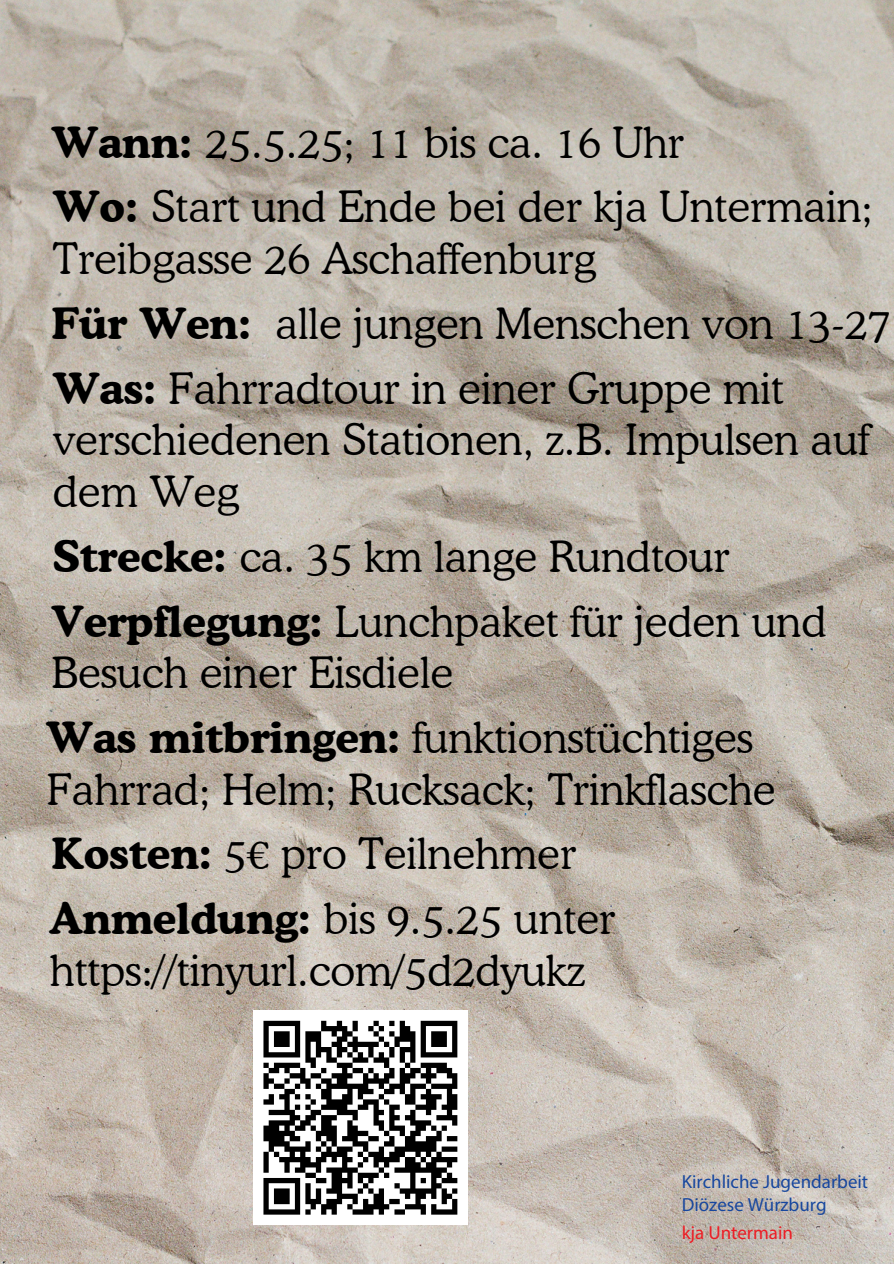
<style>
.page{position:relative;width:894px;height:1264px;background:#fff}
.page>*{position:absolute;margin:0;border:0;box-sizing:border-box;transform-origin:0 0}
.t1{font:300 42.9px/51.8px "Cooper BT";color:#000}
.t2{font:700 42.9px "Cooper BT";color:#000}
.t3{font:18.9px/22.4px "Myriad Pro";color:#18479e}
.t4{font:18.9px "Myriad Pro";color:#ed1c24}
.s1{font-weight:700}
</style>
<div class="page">
<img style="left:0;top:0;width:893px;height:1263px">
<div style="left:253px;top:1010px;width:214px;height:215px;background:#fff"></div>
<svg style="left:263px;top:1020px;width:195px;height:195px"></svg>
<p class="t1" style="left:51px;top:116px;width:634px"><span class="s1">Wann:</span> 25.5.25; 11 bis ca. 16 Uhr</p>
<h1 class="t1" style="left:53px;top:181px;width:821px"><span class="s1">Wo:</span> Start und Ende bei der kja Untermain;<br>Treibgasse 26 Aschaffenburg</h1>
<h1 class="t2" style="left:51px;top:297px;width:201px">Für Wen:</h1>
<h1 class="t1" style="left:275px;top:297px;width:616px">alle jungen Menschen von 13-27</h1>
<h1 class="t1" style="left:53px;top:362px;width:818px"><span class="s1">Was:</span> Fahrradtour in einer Gruppe mit verschiedenen Stationen, z.B. Impulsen auf dem Weg</h1>
<h1 class="t1" style="left:53px;top:530px;width:678px"><span class="s1">Strecke:</span> ca. 35 km lange Rundtour</h1>
<h1 class="t1" style="left:51px;top:595px;width:776px"><span class="s1">Verpflegung:</span> Lunchpaket für jeden und<br>Besuch einer Eisdiele</h1>
<h1 class="t1" style="left:46px;top:711px;width:731px"><span class="s1">Was mitbringen:</span> funktionstüchtiges<br>Fahrrad; Helm; Rucksack; Trinkflasche</h1>
<h1 class="t1" style="left:51px;top:827px;width:526px"><span class="s1">Kosten:</span> 5€ pro Teilnehmer</h1>
<h1 class="t1" style="left:50px;top:892px;width:566px"><span class="s1">Anmeldung:</span> bis 9.5.25 unter https://tinyurl.com/5d2dyukz</h1>
<p class="t3" style="left:681px;top:1172px;width:188px">Kirchliche Jugendarbeit<br>Diözese Würzburg</p>
<p class="t4" style="left:681px;top:1224px;width:113px">kja Untermain</p>
</div>
